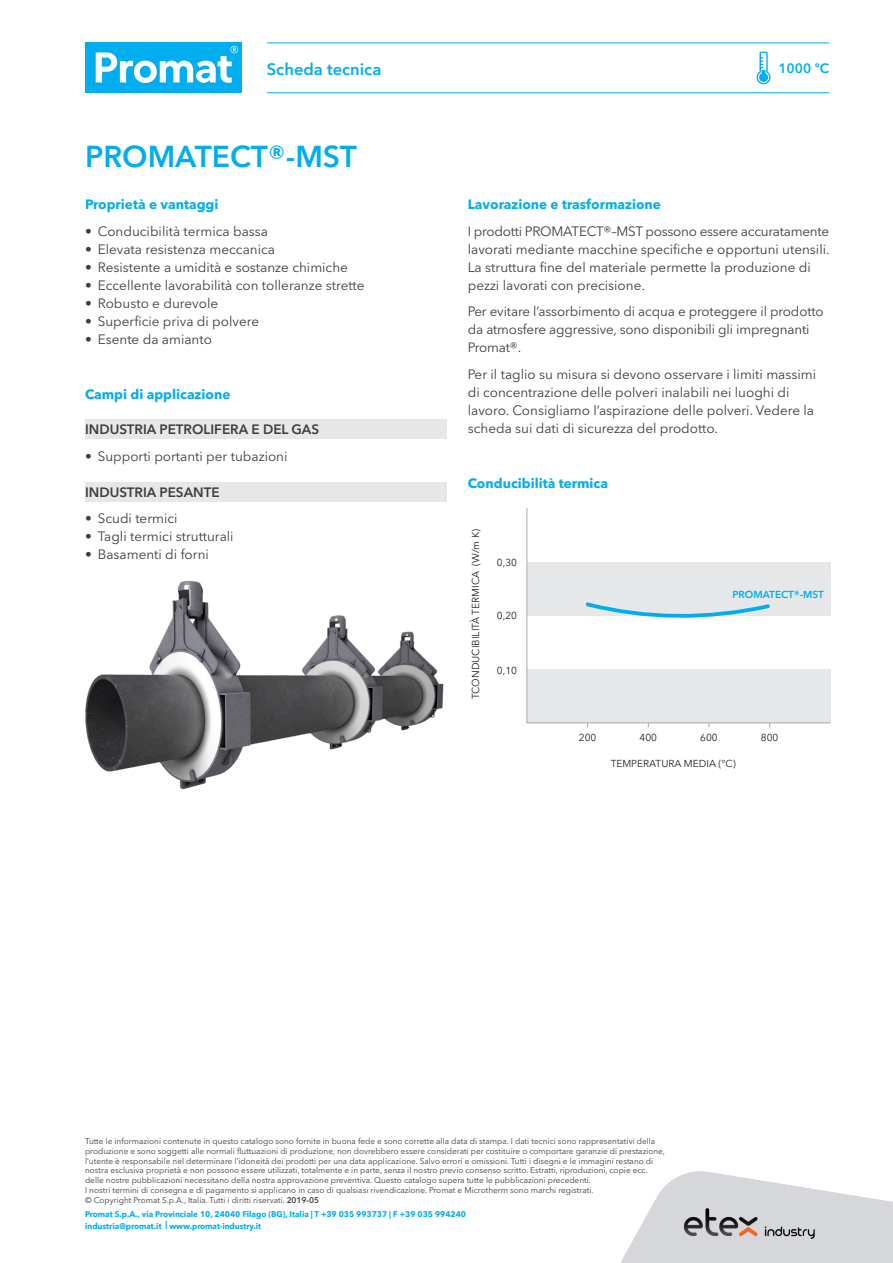
<style>
.page{position:relative;width:893px;height:1263px;background:#fff}
.page>*{position:absolute;margin:0;border:0;box-sizing:border-box;transform-origin:0 0}
.t1{font:600 30px "Avenir Next W1 G";color:#00aeef}
.t2{font:600 16.5px "Avenir Next W1 G";color:#00aeef}
.TEXT{font:13.5px/18px "Avenir Next W1 G";color:#3e3e3f}
.t3{font:700 13.5px "Avenir Next W1 G";color:#00aeef}
.t4{font:600 13.5px "Avenir Next W1 G";color:#3e3e3f}
.t5{font:600 13.5px "Avenir Next W1 G";color:#00aeef}
.t6{font:10.05px "Avenir Next W1 G";color:#231f20}
.t7{font:600 10.05px "Avenir Next W1 G";color:#00aeef}
.INFO_BACK{font:8.25px/9.8px "Avenir Next W1 G";color:#3e3e3f}
.INFO_BACK-2{font:700 8.25px/12px "Avenir Next W1 G";color:#00aeef}
.s1{font-weight:600}
</style>
<div class="page">
<div style="left:85px;top:483px;width:361px;height:19px;background:#e6e7e9"></div>
<div style="left:85px;top:419px;width:361px;height:20px;background:#e6e7e9"></div>
<svg style="left:756px;top:52px;width:15px;height:32px"></svg>
<img style="left:85px;top:581px;width:359px;height:209px">
<svg style="left:526px;top:508px;width:305px;height:215px"></svg>
<svg style="left:583px;top:600px;width:190px;height:19px;background:#bcdfed"></svg>
<hr style="left:267px;top:43px;width:562px;height:1px;background:#00aeef">
<hr style="left:267px;top:92px;width:562px;height:1px;background:#00aeef">
<div style="left:85px;top:43px;width:156px;height:50px;background:#00aeef"></div>
<svg style="left:96px;top:46px;width:142px;height:37px"></svg>
<img style="left:620px;top:1172px;width:273px;height:91px">
<p class="t2" style="left:267px;top:59px;width:116px">Scheda tecnica</p>
<p class="t1" style="left:85px;top:139px;width:273px">PROMATECT®-MST</p>
<p class="t3" style="left:85px;top:196px;width:135px">Proprietà e vantaggi</p>
<p class="TEXT" style="left:85px;top:222px;width:185px">• Conducibilità termica bassa</p>
<p class="TEXT" style="left:85px;top:240px;width:192px">• Elevata resistenza meccanica</p>
<p class="TEXT" style="left:85px;top:258px;width:264px">• Resistente a umidità e sostanze chimiche</p>
<p class="TEXT" style="left:85px;top:276px;width:281px">• Eccellente lavorabilità con tolleranze strette</p>
<p class="TEXT" style="left:85px;top:294px;width:135px">• Robusto e durevole</p>
<p class="TEXT" style="left:85px;top:312px;width:176px">• Superficie priva di polvere</p>
<p class="TEXT" style="left:85px;top:330px;width:128px">• Esente da amianto</p>
<p class="t3" style="left:85px;top:386px;width:147px">Campi di applicazione</p>
<p class="t4" style="left:85px;top:421px;width:236px">INDUSTRIA PETROLIFERA E DEL GAS</p>
<p class="TEXT" style="left:85px;top:447px;width:204px">• Supporti portanti per tubazioni</p>
<p class="t4" style="left:85px;top:484px;width:136px">INDUSTRIA PESANTE</p>
<p class="TEXT" style="left:85px;top:509px;width:94px">• Scudi termici</p>
<p class="TEXT" style="left:85px;top:527px;width:150px">• Tagli termici strutturali</p>
<p class="TEXT" style="left:85px;top:545px;width:125px">• Basamenti di forni</p>
<p class="t5" style="left:778px;top:60px;width:52px">1000 ºC</p>
<p class="t3" style="left:468px;top:196px;width:195px">Lavorazione e trasformazione</p>
<p class="TEXT" style="left:468px;top:222px;width:363px">I prodotti PROMATECT®–MST possono essere accuratamente lavorati mediante macchine specifiche e opportuni utensili.<br>La struttura fine del materiale permette la produzione di pezzi lavorati con precisione.</p>
<p class="TEXT" style="left:468px;top:303px;width:357px">Per evitare l’assorbimento di acqua e proteggere il prodotto da atmosfere aggressive, sono disponibili gli impregnanti<br>Promat®.</p>
<p class="TEXT" style="left:468px;top:365px;width:350px">Per il taglio su misura si devono osservare i limiti massimi di concentrazione delle polveri inalabili nei luoghi di lavoro. Consigliamo l’aspirazione delle polveri. Vedere la scheda sui dati di sicurezza del prodotto.</p>
<p class="t3" style="left:468px;top:475px;width:142px">Conducibilità termica</p>
<p class="t6" style="left:470px;top:699px;width:172px;rotate:-90deg">TCONDUCIBILITÀ TERMICA (W/m K)</p>
<p class="t6" style="left:497px;top:556px;width:22px">0,30</p>
<p class="t6" style="left:497px;top:609px;width:22px">0,20</p>
<p class="t6" style="left:497px;top:664px;width:22px">0,10</p>
<p class="t7" style="left:732px;top:588px;width:93px">PROMATECT®-MST</p>
<p class="t6" style="left:579px;top:731px;width:19px">200</p>
<p class="t6" style="left:639px;top:731px;width:19px">400</p>
<p class="t6" style="left:700px;top:731px;width:19px">600</p>
<p class="t6" style="left:761px;top:731px;width:19px">800</p>
<p class="t6" style="left:611px;top:758px;width:127px">TEMPERATURA MEDIA (°C)</p>
<p class="INFO_BACK" style="left:85px;top:1136px;width:582px">Tutte le informazioni contenute in questo catalogo sono fornite in buona fede e sono corrette alla data di stampa. I dati tecnici sono rappresentativi della produzione e sono soggetti alle normali fluttuazioni di produzione, non dovrebbero essere considerati per costituire o comportare garanzie di prestazione, l’utente è responsabile nel determinare l’idoneità dei prodotti per una data applicazione. Salvo errori e omissioni. Tutti i disegni e le immagini restano di nostra esclusiva proprietà e non possono essere utilizzati, totalmente e in parte, senza il nostro previo consenso scritto. Estratti, riproduzioni, copie ecc. delle nostre pubblicazioni necessitano della nostra approvazione preventiva. Questo catalogo supera tutte le pubblicazioni precedenti.<br>I nostri termini di consegna e di pagamento si applicano in caso di qualsiasi rivendicazione. Promat e Microtherm sono marchi registrati.<br>© Copyright Promat S.p.A., Italia. Tutti i diritti riservati. <span class="s1">2019-05</span></p>
<p class="INFO_BACK-2" style="left:85px;top:1208px;width:382px">Promat S.p.A., via Provinciale 10, 24040 Filago (BG), Italia | T +39 035 993737 | F +39 035 994240 industria@promat.it | www.promat-industry.it</p>
</div>
